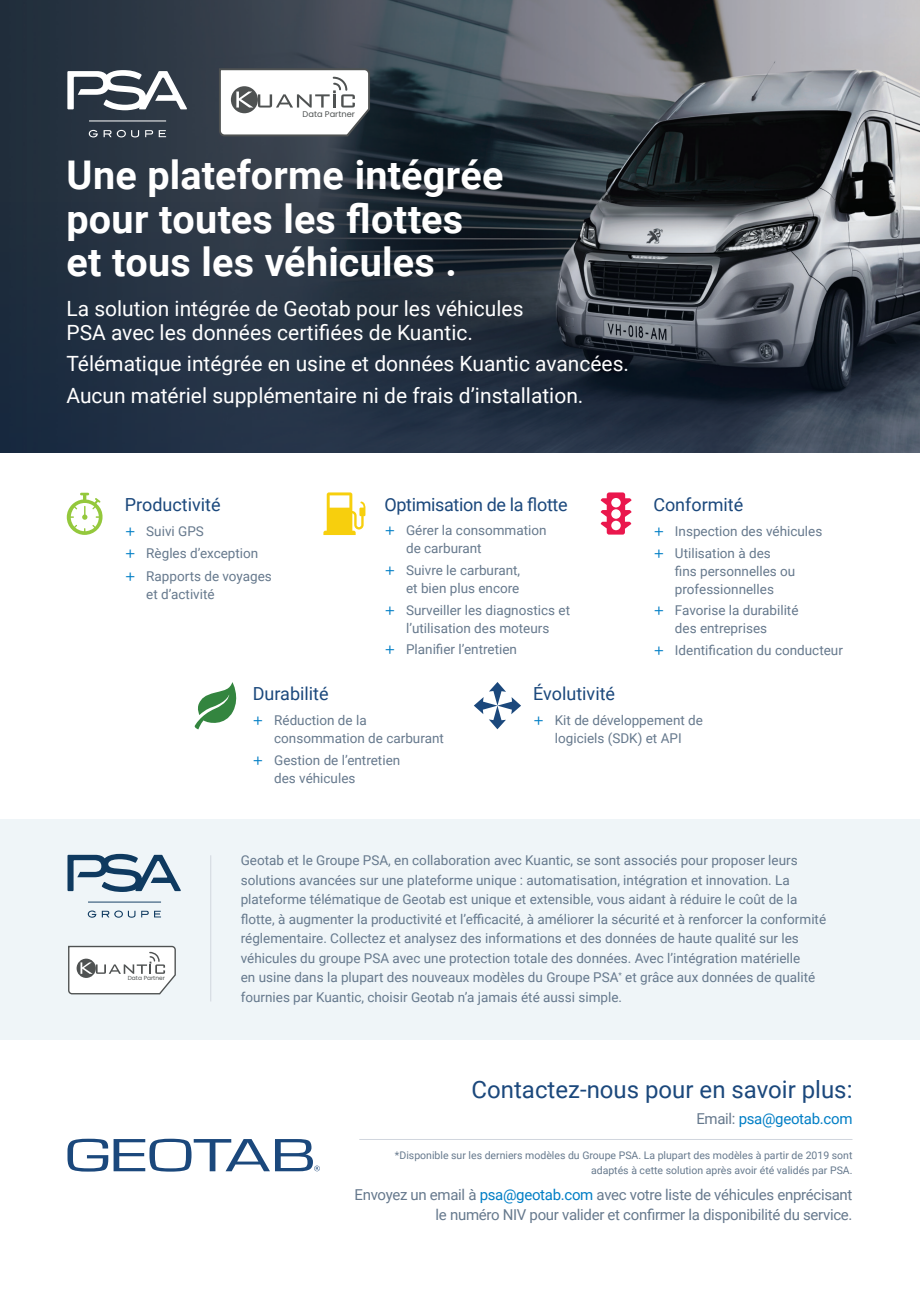
<style>
.page{position:relative;width:920px;height:1290px;background:#fff}
.page>*{position:absolute;margin:0;border:0;box-sizing:border-box;transform-origin:0 0}
._3__Heading_1_-_2019{font:700 39.6px/43.5px "Roboto";letter-spacing:.005em;color:#fff}
._4__Heading_2_-_2019{font:24px "Roboto";color:#1b487c}
._5__Heading_3_-_2019{font:21px/24px "Roboto";color:#fff}
._5__Heading_3_-_2019-2{font:18px "Roboto";color:#1b487c}
._5__Heading_3_-_2019-3{font:18px "Roboto";letter-spacing:-.02em;color:#1b487c}
._7A__Body_Copy_-_201{font:15px/19.5px "Roboto";letter-spacing:-.02em;color:#66798d;text-align:right}
._7A__Body_Copy_-_201-2{font:15px "Roboto";letter-spacing:-.02em;color:#007ec5}
._7B__Body_Copy__Smal{font:13.5px/18px "Roboto";color:#66798d}
._12__Copyright_-_201{font:10.5px/15px "Roboto";color:#66798d;text-align:right}
.t1{font:8.25px "Poppins";color:#4f5353}
.t2{font:5.85px "Poppins";color:#4f5353}
.s1{font-family:"Verdana";color:#007ec5}
.s2{color:#66798d}
.s3{color:#007ec5}
</style>
<div class="page">
<img style="left:0;top:0;width:920px;height:200px">
<svg style="left:0;top:200px;width:920px;height:253px;background:#313c49"></svg>
<svg style="left:68px;top:1139px;width:40px;height:32px"></svg>
<svg style="left:114px;top:1139px;width:206px;height:32px"></svg>
<svg style="left:67px;top:493px;width:36px;height:42px"></svg>
<svg style="left:601px;top:492px;width:30px;height:43px"></svg>
<svg style="left:323px;top:492px;width:42px;height:43px"></svg>
<svg style="left:194px;top:682px;width:43px;height:47px"></svg>
<svg style="left:474px;top:682px;width:47px;height:47px"></svg>
<svg style="left:67px;top:70px;width:120px;height:67px"></svg>
<svg style="left:218px;top:68px;width:153px;height:69px"></svg>
<div style="left:0;top:819px;width:920px;height:221px;background:#eff5f8"></div>
<svg style="left:68px;top:945px;width:108px;height:50px"></svg>
<svg style="left:68px;top:854px;width:113px;height:64px"></svg>
<hr style="left:210px;top:855px;width:1px;height:146px;background:#d1d6de">
<hr style="left:359px;top:1139px;width:493px;height:1px;background:#d1d6de">
<p class="t1" style="left:303px;top:109px;width:54px">Data Partner</p>
<p class="_3__Heading_1_-_2019" style="left:66px;top:152px;width:439px">Une plateforme intégrée pour toutes les flottes et tous les véhicules .</p>
<p class="_5__Heading_3_-_2019" style="left:66px;top:295px;width:459px">La solution intégrée de Geotab pour les véhicules<br>PSA avec les données certifiées de Kuantic.</p>
<p class="_5__Heading_3_-_2019" style="left:66px;top:351px;width:564px">Télématique intégrée en usine et données Kuantic avancées.</p>
<p class="_5__Heading_3_-_2019" style="left:66px;top:383px;width:519px">Aucun matériel supplémentaire ni de frais d’installation.</p>
<p class="_5__Heading_3_-_2019-3" style="left:384px;top:492px;width:185px">Optimisation de la flotte</p>
<p class="_7B__Body_Copy__Smal" style="left:406px;top:521px;width:142px;text-indent:-22px"><span class="s1">+</span> Gérer la consommation de carburant</p>
<p class="_7B__Body_Copy__Smal" style="left:384px;top:560px;width:137px;text-align:right"><span class="s1">+</span> Suivre le carburant, et bien plus encore</p>
<p class="_7B__Body_Copy__Smal" style="left:384px;top:600px;width:187px;text-align:center"><span class="s1">+</span> Surveiller les diagnostics et l’utilisation des moteurs</p>
<p class="_7B__Body_Copy__Smal" style="left:384px;top:640px;width:134px"><span class="s1">+</span> Planifier l’entretien</p>
<p class="_5__Heading_3_-_2019-2" style="left:125px;top:492px;width:97px">Productivité</p>
<p class="_5__Heading_3_-_2019-2" style="left:653px;top:492px;width:92px">Conformité</p>
<p class="_7B__Body_Copy__Smal" style="left:653px;top:522px;width:170px"><span class="s1">+</span> Inspection des véhicules</p>
<p class="_7B__Body_Copy__Smal" style="left:675px;top:543px;width:122px;text-indent:-22px"><span class="s1">+</span> Utilisation à des fins personnelles ou professionnelles</p>
<p class="_7B__Body_Copy__Smal" style="left:675px;top:601px;width:125px;text-indent:-22px"><span class="s1">+</span> Favorise la durabilité des entreprises</p>
<p class="_7B__Body_Copy__Smal" style="left:653px;top:641px;width:191px"><span class="s1">+</span> Identification du conducteur</p>
<p class="_7B__Body_Copy__Smal" style="left:125px;top:522px;width:81px"><span class="s1">+</span> Suivi GPS</p>
<p class="_7B__Body_Copy__Smal" style="left:125px;top:543px;width:135px"><span class="s1">+</span> Règles d’exception</p>
<p class="_7B__Body_Copy__Smal" style="left:146px;top:567px;width:127px;text-indent:-22px"><span class="s1">+</span> Rapports de voyages et d’activité</p>
<p class="t2" style="left:128px;top:975px;width:39px">Data Partner</p>
<p class="_5__Heading_3_-_2019-2" style="left:253px;top:681px;width:77px">Durabilité</p>
<p class="_7B__Body_Copy__Smal" style="left:274px;top:711px;width:171px;text-indent:-22px"><span class="s1">+</span> Réduction de la consommation de carburant</p>
<p class="_7B__Body_Copy__Smal" style="left:274px;top:751px;width:128px;text-indent:-22px"><span class="s1">+</span> Gestion de l’entretien des véhicules</p>
<p class="_5__Heading_3_-_2019-2" style="left:533px;top:681px;width:83px">Évolutivité</p>
<p class="_7B__Body_Copy__Smal" style="left:533px;top:711px;width:171px;text-align:center"><span class="s1">+</span> Kit de développement de logiciels (SDK) et API</p>
<p class="_7B__Body_Copy__Smal" style="left:241px;top:850px;width:587px;line-height:19.5px">Geotab et le Groupe PSA, en collaboration avec Kuantic, se sont associés pour proposer leurs solutions avancées sur une plateforme unique : automatisation, intégration et innovation. La plateforme télématique de Geotab est unique et extensible, vous aidant à réduire le coût de la flotte, à augmenter la productivité et l’efficacité, à améliorer la sécurité et à renforcer la conformité réglementaire. Collectez et analysez des informations et des données de haute qualité sur les véhicules du groupe PSA avec une protection totale des données. Avec l’intégration matérielle<br>en usine dans la plupart des nouveaux modèles du Groupe PSA<sup>*</sup> et grâce aux données de qualité fournies par Kuantic, choisir Geotab n’a jamais été aussi simple.</p>
<p class="_4__Heading_2_-_2019" style="left:472px;top:1073px;width:382px">Contactez-nous pour en savoir plus:</p>
<p class="_7A__Body_Copy_-_201-2" style="left:696px;top:1108px;width:158px"><span class="s2">Email:</span> psa@geotab.com</p>
<p class="_12__Copyright_-_201" style="left:395px;top:1148px;width:459px">*Disponible sur les derniers modèles du Groupe PSA. La plupart des modèles à partir de 2019 sont adaptés à cette solution après avoir été validés par PSA.</p>
<p class="_7A__Body_Copy_-_201" style="left:354px;top:1185px;width:500px">Envoyez un email à <span class="s3">psa@geotab.com</span> avec votre liste de véhicules enprécisant le numéro NIV pour valider et confirmer la disponibilité du service.</p>
</div>
